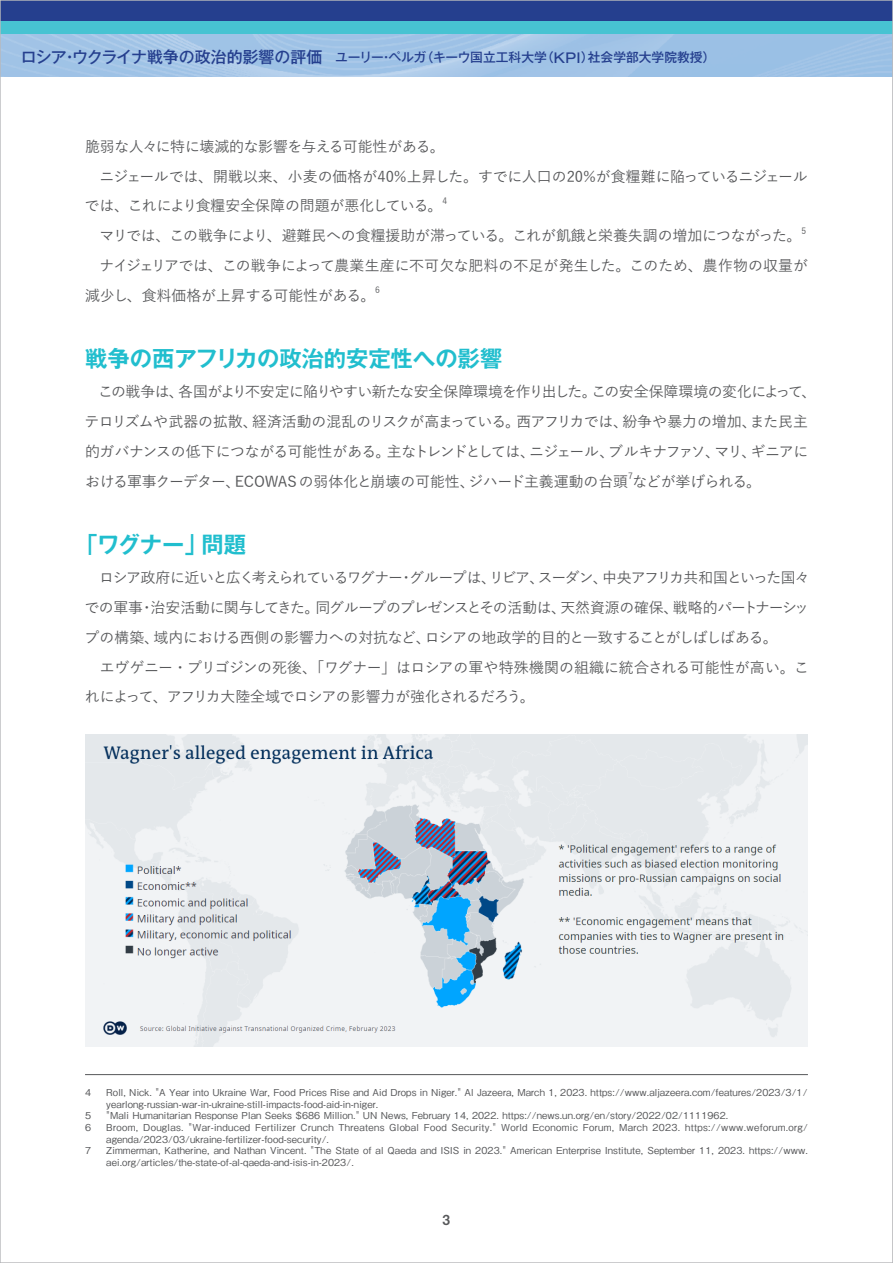
<style>
.page{position:relative;width:893px;height:1263px;background:#fff}
.page>*{position:absolute;margin:0;border:0;box-sizing:border-box;transform-origin:0 0}
.ROLES_中見出し{font:700 22.35px "Gothic MB101 Pro De";color:#21bece}
.ROLES_中見出し-2{font:14.85px/29.7px "Yu Gothic Std M";letter-spacing:-.03em;color:#57585a}
.ROLES_本文{font:14.85px/29.7px "Yu Gothic Std M";letter-spacing:-.005em;color:#57585a}
.t1{font:13.8px "Midashi Go Pr 5 MB31";color:#57585a}
.ROLES_見出し{font:500 12.75px "Gothic MB101 Pro";color:#253f8e}
.ROLES_注釈2{font:500 9.6px/11.7px "Gothic BBB Pr 6";letter-spacing:.01em;color:#57585a}
.ROLES_注釈2-2{font:500 9.6px/11.7px "Gothic BBB Pr 6";letter-spacing:.03em;color:#57585a}
.ROLES_本文-2{font:8.7px "Yu Gothic Std M";color:#57585a}
.ROLES_中見出し-3{font:8.7px "Yu Gothic Std M";color:#57585a}
.s1{font-size:15.9px}
.s2{font-size:13.35px}
</style>
<div class="page">
<img style="left:2px;top:34px;width:889px;height:43px">
<div style="left:0;top:0;width:893px;height:21px;background:#253f8e"></div>
<div style="left:0;top:21px;width:893px;height:13px;background:#47c3d2"></div>
<img style="left:85px;top:734px;width:723px;height:312px">
<hr style="left:85px;top:1074px;width:723px;height:1px;background:#57585a">
<svg style="left:892px;top:0;width:1px;height:1263px"></svg>
<p class="ROLES_見出し" style="left:21px;top:47px;width:696px"><span class="s1">ロシア・ウクライナ戦争の政治的影響の評価</span>　ユーリー・ペルガ（キーウ国立工科大学（<span class="s2">KPI</span>）社会学部大学院教授）</p>
<p class="ROLES_中見出し-2" style="left:85px;top:131px;width:361px">脆弱な人々に特に壊滅的な影響を与える可能性がある。</p>
<p class="ROLES_本文" style="left:85px;top:160px;width:724px">　ニジェールでは、開戦以来、小麦の価格が40％上昇した。すでに人口の20％が食糧難に陥っているニジェールでは、これにより食糧安全保障の問題が悪化している。</p>
<p class="ROLES_本文-2" style="left:442px;top:194px;width:6px">4</p>
<p class="ROLES_本文" style="left:85px;top:220px;width:718px">　マリでは、この戦争により、避難民への食糧援助が滞っている。これが飢餓と栄養失調の増加につながった。</p>
<p class="ROLES_本文-2" style="left:801px;top:224px;width:6px">5</p>
<p class="ROLES_本文" style="left:85px;top:250px;width:724px">　ナイジェリアでは、この戦争によって農業生産に不可欠な肥料の不足が発生した。このため、農作物の収量が減少し、食料価格が上昇する可能性がある。</p>
<p class="ROLES_本文-2" style="left:375px;top:284px;width:6px">6</p>
<p class="ROLES_中見出し" style="left:85px;top:340px;width:419px">戦争の西アフリカの政治的安定性への影響</p>
<p class="ROLES_中見出し-2" style="left:85px;top:376px;width:733px">　この戦争は、各国がより不安定に陥りやすい新たな安全保障環境を作り出した。この安全保障環境の変化によって、テロリズムや武器の拡散、経済活動の混乱のリスクが高まっている。西アフリカでは、紛争や暴力の増加、また民主的ガバナンスの低下につながる可能性がある。主なトレンドとしては、ニジェール、ブルキナファソ、マリ、ギニアにおける軍事クーデター、ECOWASの弱体化と崩壊の可能性、ジハード主義運動の台頭などが挙げられる。</p>
<p class="ROLES_中見出し-3" style="left:628px;top:470px;width:6px">7</p>
<p class="ROLES_中見出し" style="left:76px;top:526px;width:172px">「ワグナー」問題</p>
<p class="ROLES_中見出し-2" style="left:84px;top:562px;width:727px;text-align:justify">　ロシア政府に近いと広く考えられているワグナー・グループは、リビア、スーダン、中央アフリカ共和国といった国々での軍事・治安活動に関与してきた。同グループのプレゼンスとその活動は、天然資源の確保、戦略的パートナーシップの構築、域内における西側の影響力への対抗など、ロシアの地政学的目的と一致することがしばしばある。</p>
<p class="ROLES_本文" style="left:85px;top:651px;width:725px">　エヴゲニー・プリゴジンの死後、「ワグナー」はロシアの軍や特殊機関の組織に統合される可能性が高い。これによって、アフリカ大陸全域でロシアの影響力が強化されるだろう。</p>
<p class="ROLES_注釈2" style="left:85px;top:1086px;width:8px">4</p>
<p class="ROLES_注釈2" style="left:106px;top:1086px;width:703px">Roll, Nick. "A Year into Ukraine War, Food Prices Rise and Aid Drops in Niger." Al Jazeera, March 1, 2023. https://www.aljazeera.com/features/2023/3/1/ yearlong-russian-war-in-ukraine-still-impacts-food-aid-in-niger.</p>
<p class="ROLES_注釈2" style="left:85px;top:1109px;width:8px">5</p>
<p class="ROLES_注釈2" style="left:106px;top:1109px;width:623px">"Mali Humanitarian Response Plan Seeks $686 Million." UN News, February 14, 2022. https://news.un.org/en/story/2022/02/1111962.</p>
<p class="ROLES_注釈2" style="left:85px;top:1121px;width:8px">6</p>
<p class="ROLES_注釈2-2" style="left:106px;top:1121px;width:703px">Broom, Douglas. "War-induced Fertilizer Crunch Threatens Global Food Security." World Economic Forum, March 2023. https://www.weforum.org/ agenda/2023/03/ukraine-fertilizer-food-security/.</p>
<p class="ROLES_注釈2" style="left:85px;top:1144px;width:8px">7</p>
<p class="ROLES_注釈2" style="left:106px;top:1144px;width:703px">Zimmerman, Katherine, and Nathan Vincent. "The State of al Qaeda and ISIS in 2023." American Enterprise Institute, September 11, 2023. https://www. aei.org/articles/the-state-of-al-qaeda-and-isis-in-2023/.</p>
<h3 class="t1" style="left:443px;top:1208px;width:9px">3</h3>
</div>
